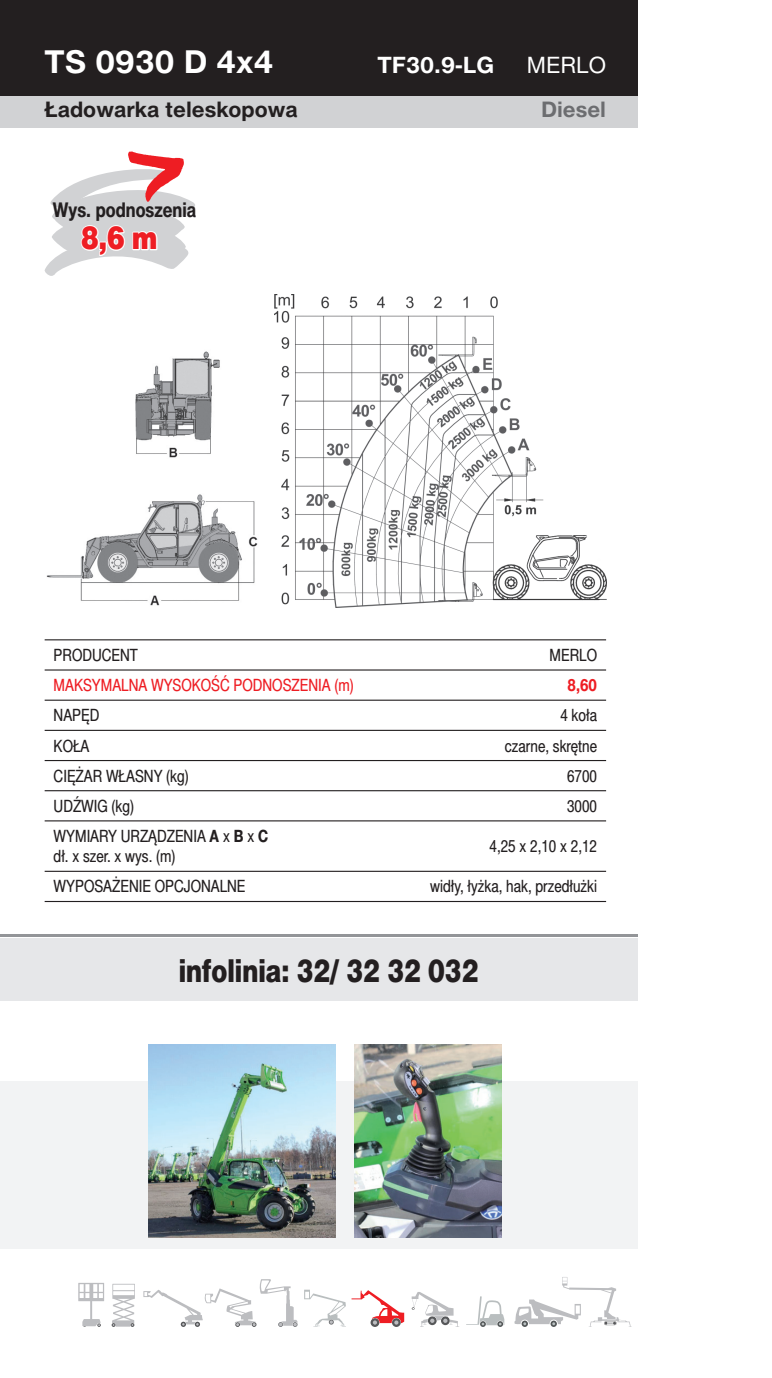
<style>
.page{position:relative;width:772px;height:1378px;background:#fff}
.page>*{position:absolute;margin:0;border:0;box-sizing:border-box;transform-origin:0 0}
.t1{font:31.5px "Switzer Cnd EFN Heavy";color:#231f20}
.t2{font:700 31.5px "Switzer EFN";color:#fff}
.t3{font:31.5px "Switzer Cnd EFN Black";color:#ee1d23}
.t4{font:700 22.5px "Switzer EFN";color:#fff}
.t5{font:22.5px "Switzer EFN";color:#fff}
.t6{font:700 21.38px "Switzer EFN";color:#231f20}
.t7{font:700 21.38px "Switzer EFN";color:#6c6d70}
.t8{font:700 20.25px "Switzer Cnd EFN";color:#231f20}
.t9{font:16.88px/20.2px "Switzer Cnd EFN";color:#231f20}
.t10{font:16.88px "Switzer Cnd EFN";color:#ee1d23}
.t11{font:700 16.88px "Switzer Cnd EFN";color:#ee1d23}
.s1{color:#fff}
.s2{font-weight:700}
</style>
<div class="page">
<div style="left:0;top:938px;width:638px;height:63px;background:#e6e7e9"></div>
<hr style="left:0;top:934px;width:638px;height:2px;background:#939598">
<div style="left:0;top:0;width:638px;height:96px;background:#231f20"></div>
<div style="left:0;top:96px;width:638px;height:32px;background:#d1d2d4"></div>
<div style="left:0;top:1081px;width:638px;height:167px;background:#f2f3f4"></div>
<svg style="left:44px;top:151px;width:151px;height:125px"></svg>
<svg style="left:412px;top:1292px;width:47px;height:35px"></svg>
<svg style="left:143px;top:1279px;width:154px;height:48px"></svg>
<svg style="left:112px;top:1283px;width:23px;height:44px"></svg>
<svg style="left:78px;top:1283px;width:26px;height:44px"></svg>
<svg style="left:466px;top:1296px;width:38px;height:31px"></svg>
<svg style="left:304px;top:1289px;width:100px;height:38px"></svg>
<svg style="left:514px;top:1277px;width:117px;height:50px"></svg>
<img style="left:47px;top:351px;width:211px;height:255px">
<hr style="left:45px;top:639px;width:561px;height:1px;background:#231f20">
<hr style="left:45px;top:669px;width:561px;height:1px;background:#231f20">
<hr style="left:45px;top:699px;width:561px;height:2px;background:#231f20">
<hr style="left:45px;top:730px;width:561px;height:1px;background:#231f20">
<hr style="left:45px;top:760px;width:561px;height:1px;background:#231f20">
<hr style="left:45px;top:790px;width:561px;height:1px;background:#231f20">
<hr style="left:45px;top:820px;width:561px;height:1px;background:#231f20">
<hr style="left:45px;top:871px;width:561px;height:1px;background:#231f20">
<hr style="left:45px;top:901px;width:561px;height:1px;background:#231f20">
<img style="left:274px;top:295px;width:332px;height:312px">
<img style="left:149px;top:1044px;width:187px;height:193px">
<img style="left:354px;top:1044px;width:148px;height:193px">
<h1 class="t2" style="left:45px;top:51px;width:230px">TS 0930 D 4x4</h1>
<h2 class="t4" style="left:377px;top:57px;width:118px">TF30.9-LG</h2>
<h2 class="t5" style="left:527px;top:57px;width:81px">MERLO</h2>
<p class="t7" style="left:541px;top:102px;width:67px">Diesel</p>
<p class="t6" style="left:45px;top:102px;width:255px">Ładowarka teleskopowa</p>
<p class="t8" style="left:53px;top:202px;width:145px">Wys. podnoszenia</p>
<h1 class="t3" style="left:81px;top:226px;width:78px"><span class="s1">8</span>,6 m</h1>
<p class="t9" style="left:54px;top:646px;width:86px">PRODUCENT</p>
<p class="t9" style="left:549px;top:646px;width:49px">MERLO</p>
<p class="t10" style="left:54px;top:679px;width:302px">MAKSYMALNA WYSOKOŚĆ PODNOSZENIA (m)</p>
<p class="t11" style="left:567px;top:679px;width:31px">8,60</p>
<p class="t9" style="left:54px;top:707px;width:47px">NAPĘD</p>
<p class="t9" style="left:560px;top:707px;width:38px">4 koła</p>
<p class="t9" style="left:54px;top:737px;width:37px">KOŁA</p>
<p class="t9" style="left:505px;top:737px;width:94px">czarne, skrętne</p>
<p class="t9" style="left:54px;top:767px;width:137px">CIĘŻAR WŁASNY (kg)</p>
<p class="t9" style="left:567px;top:767px;width:32px">6700</p>
<p class="t9" style="left:54px;top:797px;width:82px">UDŹWIG (kg)</p>
<p class="t9" style="left:567px;top:797px;width:32px">3000</p>
<p class="t9" style="left:54px;top:827px;width:216px">WYMIARY URZĄDZENIA <span class="s2">A</span> x <span class="s2">B</span> x <span class="s2">C </span>dł. x szer. x wys. (m)</p>
<p class="t9" style="left:489px;top:838px;width:109px">4,25 x 2,10 x 2,12</p>
<p class="t9" style="left:54px;top:878px;width:193px">WYPOSAŻENIE OPCJONALNE</p>
<p class="t9" style="left:430px;top:878px;width:169px">widły, łyżka, hak, przedłużki</p>
<h1 class="t1" style="left:179px;top:959px;width:301px">infolinia: 32/ 32 32 032</h1>
</div>
